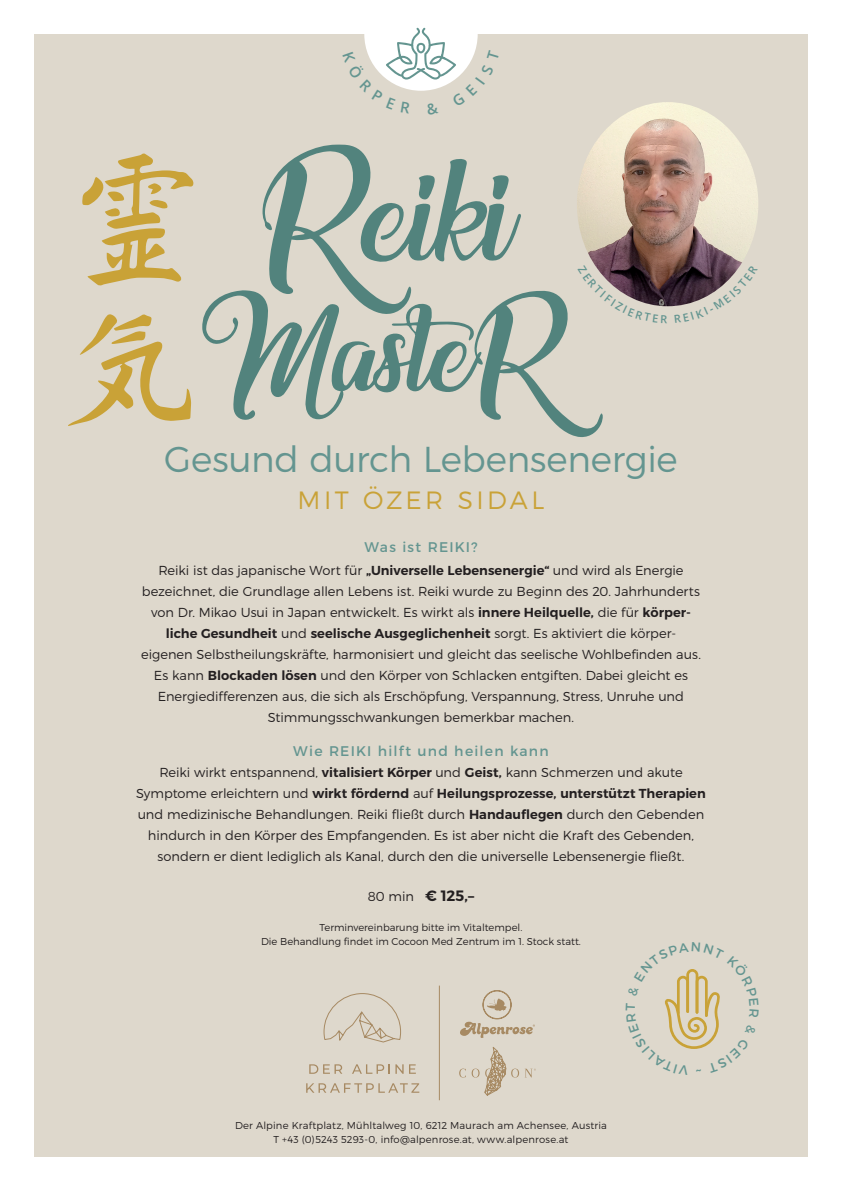
<style>
.page{position:relative;width:842px;height:1191px;background:#fff}
.page>*{position:absolute;margin:0;border:0;box-sizing:border-box;transform-origin:0 0}
.t1{font:300 36px "Montserrat";letter-spacing:-.01em;color:#649590}
.t2{font:300 25px "Montserrat";letter-spacing:.135em;color:#c9a237}
.t3{font:600 15px "Montserrat";color:#231f20}
.t4{font:14px "Montserrat";letter-spacing:.085em;color:#649590}
.t5{font:300 13px/21px "Montserrat";letter-spacing:-.005em;color:#231f20;text-align:center}
.t6{font:300 10px/14px "Montserrat";color:#231f20;text-align:center}
.s1{font-weight:600}
.s2{font-weight:300;font-size:13px}
</style>
<div class="page">
<div style="left:34px;top:34px;width:774px;height:1123px;background:#ded8cc"></div>
<svg style="left:460px;top:990px;width:75px;height:48px"></svg>
<svg style="left:309px;top:1064px;width:33px;height:9px"></svg>
<svg style="left:352px;top:1064px;width:64px;height:9px"></svg>
<svg style="left:306px;top:1083px;width:113px;height:9px"></svg>
<svg style="left:323px;top:993px;width:78px;height:50px"></svg>
<hr style="left:439px;top:985px;width:1px;height:115px;background:#a78a63">
<svg style="left:459px;top:1068px;width:7px;height:9px"></svg>
<svg style="left:525px;top:1068px;width:11px;height:9px"></svg>
<svg style="left:472px;top:1047px;width:47px;height:48px"></svg>
<img style="left:577px;top:102px;width:181px;height:204px">
<svg style="left:202px;top:290px;width:401px;height:147px"></svg>
<svg style="left:262px;top:144px;width:259px;height:170px"></svg>
<svg style="left:68px;top:314px;width:123px;height:112px"></svg>
<svg style="left:82px;top:153px;width:112px;height:133px"></svg>
<svg style="left:364px;top:27px;width:114px;height:64px"></svg>
<svg style="left:578px;top:265px;width:89px;height:58px"></svg>
<svg style="left:674px;top:265px;width:84px;height:41px"></svg>
<svg style="left:665px;top:969px;width:55px;height:80px"></svg>
<h1 class="t1" style="left:164px;top:437px;width:515px">Gesund durch Lebensenergie</h1>
<h2 class="t2" style="left:298px;top:485px;width:248px">MIT ÖZER SIDAL</h2>
<p class="t4" style="left:364px;top:539px;width:115px">Was ist REIKI?</p>
<p class="t5" style="left:141px;top:560px;width:561px">Reiki ist das japanische Wort für <span class="s1">„Universelle Lebensenergie“</span> und wird als Energie bezeichnet, die Grundlage allen Lebens ist. Reiki wurde zu Beginn des 20. Jahrhunderts von Dr. Mikao Usui in Japan entwickelt. Es wirkt als <span class="s1">innere Heilquelle,</span> die für <span class="s1">körper&shy;liche Gesundheit</span> und <span class="s1">seelische Ausgeglichenheit</span> sorgt. Es aktiviert die körper&shy;eigenen Selbstheilungskräfte, harmonisiert und gleicht das seelische Wohlbefinden aus.<br>Es kann <span class="s1">Blockaden lösen</span> und den Körper von Schlacken entgiften. Dabei gleicht es Energiedifferenzen aus, die sich als Erschöpfung, Verspannung, Stress, Unruhe und Stimmungsschwankungen bemerkbar machen.</p>
<p class="t4" style="left:293px;top:743px;width:257px">Wie REIKI hilft und heilen kann</p>
<p class="t5" style="left:136px;top:762px;width:571px">Reiki wirkt entspannend, <span class="s1">vitalisiert Körper</span> und <span class="s1">Geist,</span> kann Schmerzen und akute Symptome erleichtern und <span class="s1">wirkt fördernd</span> auf <span class="s1">Heilungsprozesse, unterstützt Therapien </span>und medizinische Behandlungen. Reiki fließt durch <span class="s1">Handauflegen</span> durch den Gebenden hindurch in den Körper des Empfangenden. Es ist aber nicht die Kraft des Gebenden, sondern er dient lediglich als Kanal, durch den die universelle Lebensenergie fließt.</p>
<p class="t3" style="left:368px;top:887px;width:108px"><span class="s2">80 min</span> € 125,–</p>
<p class="t6" style="left:261px;top:920px;width:321px">Terminvereinbarung bitte im Vitaltempel.<br>Die Behandlung findet im Cocoon Med Zentrum im 1. Stock statt.</p>
<p class="t6" style="left:235px;top:1118px;width:373px">Der Alpine Kraftplatz, Mü hltalweg 10, 6212 Maurach am Achensee, Austria<br>T +43 (0)5243 5293-0, info@alpenrose.at, www.alpenrose.at</p>
</div>
